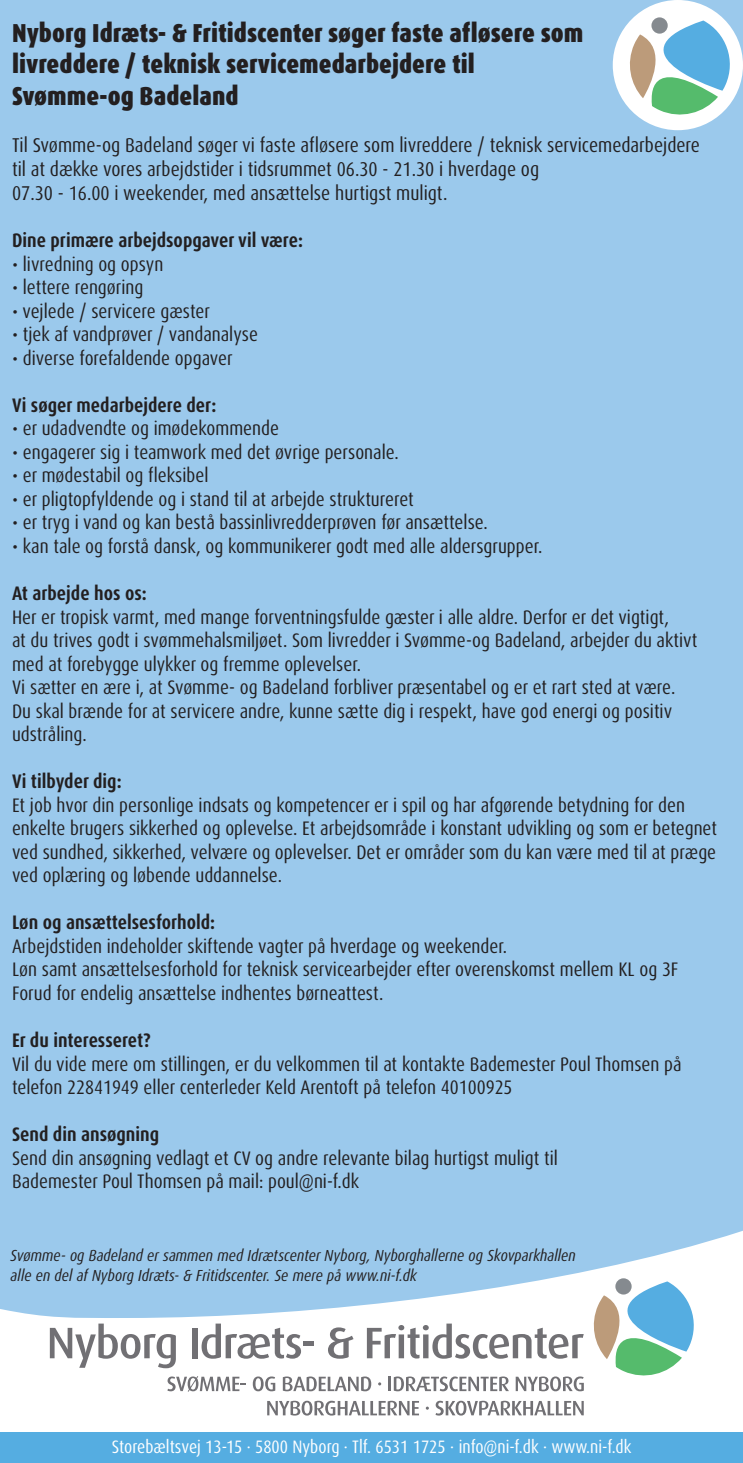
<style>
.page{position:relative;width:743px;height:1463px;background:#fff}
.page>*{position:absolute;margin:0;border:0;box-sizing:border-box;transform-origin:0 0}
.t1{font:900 condensed 26px/31.2px "Dax Pro";color:#231f20}
.t2{font:condensed 20px/24px "Dax Pro";color:#231f20}
.t3{font:condensed 19.6px/23.6px "Dax Pro";color:#231f20}
.t4{font:700 condensed 19.6px "Dax Pro";color:#231f20}
.t5{font:condensed 18px "Dax Pro";color:#fff}
.t6{font:italic condensed 16px/19.2px "Dax Pro";color:#231f20}
</style>
<div class="page">
<div style="left:0;top:0;width:743px;height:1317px;background:#9bc9ec"></div>
<div style="left:0;top:1432px;width:743px;height:31px;background:#55ade1"></div>
<svg style="left:267px;top:1400px;width:152px;height:15px"></svg>
<svg style="left:435px;top:1400px;width:149px;height:15px"></svg>
<svg style="left:50px;top:1281px;width:650px;height:110px"></svg>
<div style="left:615px;top:1278px;width:16px;height:16px;background:#858a8f;border-radius:50%"></div>
<div style="left:612px;top:0;width:131px;height:130px;background:#fff;border-radius:50%"></div>
<svg style="left:613px;top:21px;width:123px;height:98px"></svg>
<div style="left:651px;top:17px;width:16px;height:17px;background:#858a8f;border-radius:50%"></div>
<h1 class="t1" style="left:12px;top:18px;width:573px">Nyborg Idræts- &amp; Fritidscenter søger faste afløsere som livreddere / teknisk servicemedarbejdere til<br>Svømme-og Badeland</h1>
<p class="t2" style="left:12px;top:133px;width:689px">Til Svømme-og Badeland søger vi faste afløsere som livreddere / teknisk servicemedarbejdere til at dække vores arbejdstider i tidsrummet 06.30 - 21.30 i hverdage og<br>07.30 - 16.00 i weekender, med ansættelse hurtigst muligt.</p>
<p class="t4" style="left:12px;top:228px;width:292px">Dine primære arbejdsopgaver vil være:</p>
<p class="t3" style="left:12px;top:252px;width:153px">• livredning og opsyn</p>
<p class="t3" style="left:12px;top:276px;width:133px">• lettere rengøring</p>
<p class="t3" style="left:12px;top:299px;width:199px">• vejlede / servicere gæster</p>
<p class="t3" style="left:12px;top:323px;width:247px">• tjek af vandprøver / vandanalyse</p>
<p class="t3" style="left:12px;top:346px;width:222px">• diverse forefaldende opgaver</p>
<p class="t4" style="left:12px;top:392px;width:206px">Vi søger medarbejdere der:</p>
<p class="t3" style="left:12px;top:417px;width:268px">• er udadvendte og imødekommende</p>
<p class="t3" style="left:12px;top:440px;width:388px">• engagerer sig i teamwork med det øvrige personale.</p>
<p class="t3" style="left:12px;top:464px;width:198px">• er mødestabil og fleksibel</p>
<p class="t3" style="left:12px;top:487px;width:403px">• er pligtopfyldende og i stand til at arbejde struktureret</p>
<p class="t3" style="left:12px;top:511px;width:477px">• er tryg i vand og kan bestå bassinlivredderprøven før ansættelse.</p>
<p class="t3" style="left:12px;top:534px;width:532px">• kan tale og forstå dansk, og kommunikerer godt med alle aldersgrupper.</p>
<p class="t4" style="left:12px;top:581px;width:136px">At arbejde hos os:</p>
<p class="t3" style="left:12px;top:605px;width:687px">Her er tropisk varmt, med mange forventningsfulde gæster i alle aldre. Derfor er det vigtigt,<br>at du trives godt i svømmehalsmiljøet. Som livredder i Svømme-og Badeland, arbejder du aktivt med at forebygge ulykker og fremme oplevelser.<br>Vi sætter en ære i, at Svømme- og Badeland forbliver præsentabel og er et rart sted at være.<br>Du skal brænde for at servicere andre, kunne sætte dig i respekt, have god energi og positiv udstråling.</p>
<p class="t4" style="left:12px;top:769px;width:111px">Vi tilbyder dig:</p>
<p class="t3" style="left:12px;top:793px;width:706px">Et job hvor din personlige indsats og kompetencer er i spil og har afgørende betydning for den enkelte brugers sikkerhed og oplevelse. Et arbejdsområde i konstant udvikling og som er betegnet ved sundhed, sikkerhed, velvære og oplevelser. Det er områder som du kan være med til at præge ved oplæring og løbende uddannelse.</p>
<p class="t4" style="left:12px;top:910px;width:205px">Løn og ansættelsesforhold:</p>
<p class="t3" style="left:12px;top:934px;width:668px">Arbejdstiden indeholder skiftende vagter på hverdage og weekender.<br>Løn samt ansættelsesforhold for teknisk servicearbejder efter overenskomst mellem KL og 3F<br>Forud for endelig ansættelse indhentes børneattest.</p>
<p class="t4" style="left:12px;top:1027px;width:140px">Er du interesseret?</p>
<p class="t3" style="left:12px;top:1052px;width:671px">Vil du vide mere om stillingen, er du velkommen til at kontakte Bademester Poul Thomsen på telefon 22841949 eller centerleder Keld Arentoft på telefon 40100925</p>
<p class="t4" style="left:12px;top:1121px;width:149px">Send din ansøgning</p>
<p class="t3" style="left:12px;top:1146px;width:547px">Send din ansøgning vedlagt et CV og andre relevante bilag hurtigst muligt til<br>Bademester Poul Thomsen på mail: poul@ni-f.dk</p>
<p class="t6" style="left:11px;top:1246px;width:567px">Svømme- og Badeland er sammen med Idrætscenter Nyborg, Nyborghallerne og Skovparkhallen alle en del af Nyborg Idræts- &amp; Fritidscenter. Se mere på www.ni-f.dk</p>
<p class="t5" style="left:112px;top:1435px;width:521px">Storebæltsvej 13-15 · 5800 Nyborg · Tlf. 6531 1725 · info@ni-f.dk · www.ni-f.dk</p>
</div>
